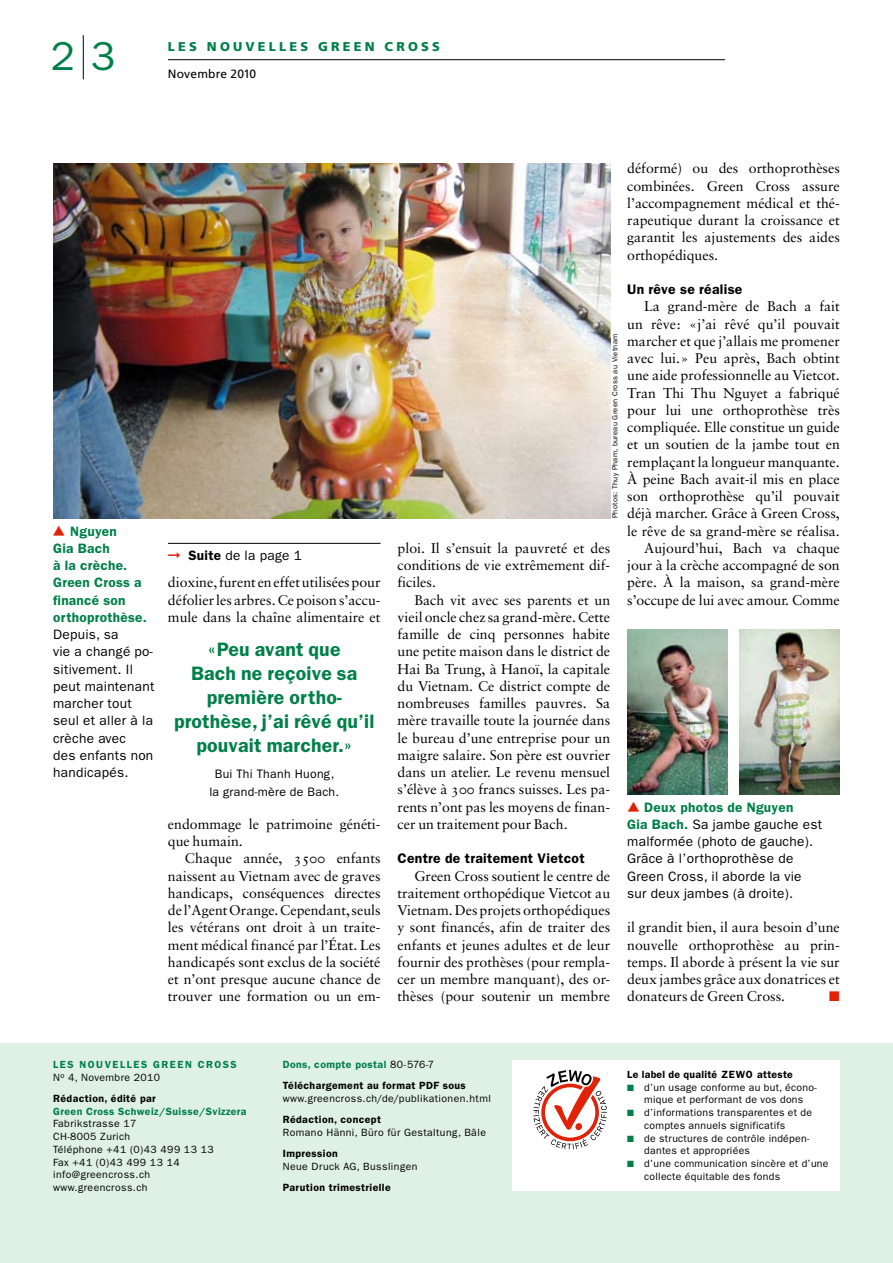
<style>
.page{position:relative;width:893px;height:1263px;background:#fff}
.page>*{position:absolute;margin:0;border:0;box-sizing:border-box;transform-origin:0 0}
.t1{font:40.5px "ITC Franklin Gothic Std";color:#008049}
.t2{font:600 19.5px/24px "ITC Franklin Gothic Std";letter-spacing:.01em;color:#008049;text-align:center}
.t3{font:14.1px/17.2px "Sabon";color:#000;text-align:justify}
.t4{font:600 13.95px "ITC Franklin Gothic Std";letter-spacing:.02em;color:#000}
.t5{font:13.95px "Zapf Dingbats ITC";color:#e02308}
.t6{font:13.65px/17.2px "ITC Franklin Gothic Std";letter-spacing:.02em;color:#000}
.t7{font:600 13.65px/17.2px "ITC Franklin Gothic Std";letter-spacing:.02em;color:#008049}
.t8{font:900 12.75px "Frutiger";letter-spacing:.25em;color:#008049}
.t9{font:12.3px/17.2px "ITC Franklin Gothic Std";letter-spacing:.025em;color:#000;text-align:center}
.t10{font:12px "Frutiger";letter-spacing:.015em;color:#000}
.t11{font:10.5px/12.8px "ITC Franklin Gothic Std";letter-spacing:.025em;color:#000}
.t12{font:600 10.5px/21.1px "ITC Franklin Gothic Std";letter-spacing:.04em;color:#000}
.t13{font:600 10.5px "ITC Franklin Gothic Std";letter-spacing:.04em;color:#008049}
.t14{font:600 10.35px "ITC Franklin Gothic Std";letter-spacing:.15em;color:#008049}
.t15{font:7.5px "ITC Franklin Gothic Std";letter-spacing:.04em;color:#000}
.s1{color:#e02308}
.s2{font-weight:600}
.s3{font-family:"Sabon Roman SC"}
.s4{font-weight:600;color:#008049}
.s5{font-weight:400}
.s6{color:#008049}
</style>
<div class="page">
<hr style="left:168px;top:543px;width:213px;height:1px;background:#000">
<div style="left:0;top:1043px;width:893px;height:220px;background:#dff0e4"></div>
<div style="left:512px;top:1060px;width:328px;height:131px;background:#fff"></div>
<svg style="left:533px;top:1070px;width:74px;height:79px"></svg>
<hr style="left:83px;top:35px;width:1px;height:44px;background:#000">
<hr style="left:168px;top:59px;width:557px;height:1px;background:#000">
<img style="left:53px;top:163px;width:557px;height:355px">
<img style="left:627px;top:629px;width:100px;height:165px">
<img style="left:740px;top:629px;width:100px;height:165px">
<h1 class="t1" style="left:51px;top:33px;width:66px">2 3</h1>
<p class="t8" style="left:168px;top:39px;width:186px">LES NOUVELLES GREEN</p>
<p class="t8" style="left:385px;top:39px;width:35px">CROSS</p>
<p class="t10" style="left:168px;top:67px;width:90px">Novembre 2010</p>
<p class="t7" style="left:53px;top:522px;width:95px;text-indent:17px">Nguyen<br>Gia Bach<br>à la crèche.<br>Green Cross a financé son orthoprothèse.</p>
<p class="t6" style="left:53px;top:626px;width:103px">Depuis, sa<br>vie a changé po&shy;sitivement. Il peut maintenant marcher tout seul et aller à la crèche avec<br>des enfants non handicapés.</p>
<p class="t6" style="left:168px;top:547px;width:136px"><span class="s1">➞</span> <span class="s2">Suite</span> de la page 1</p>
<p class="t3" style="left:168px;top:574px;width:214px">dioxine, furent en effet utilisées pour défolier les arbres. Ce poison s’accu&shy;mule dans la chaîne alimentaire et</p>
<h2 class="t2" style="left:174px;top:637px;width:202px">«Peu avant que<br>Bach ne reçoive sa première ortho&shy;prothèse, j’ai rêvé qu’il pouvait marcher.»</h2>
<p class="t9" style="left:209px;top:766px;width:131px">Bui Thi Thanh Huong, la grand-mère de Bach.</p>
<p class="t3" style="left:168px;top:815px;width:214px">endommage le patrimoine généti&shy;que humain.</p>
<p class="t3" style="left:168px;top:850px;width:214px;text-indent:17px">Chaque année, <span class="s3">3500</span> enfants naissent au Vietnam avec de graves handicaps, conséquences directes de l’Agent Orange. Cependant, seuls les vétérans ont droit à un traite&shy;ment médical financé par l’État. Les handicapés sont exclus de la société et n’ont presque aucune chance de trouver une formation ou un em-</p>
<p class="t15" style="left:611px;top:518px;width:186px;rotate:-90deg">Photos: Thuy Pham, bureau Green Cross au Vietnam</p>
<p class="t3" style="left:398px;top:539px;width:214px">ploi. Il s’ensuit la pauvreté et des conditions de vie extrêmement dif&shy;ficiles.</p>
<p class="t3" style="left:398px;top:591px;width:214px;text-indent:17px">Bach vit avec ses parents et un vieil oncle chez sa grand-mère. Cette famille de cinq personnes habite une petite maison dans le district de Hai Ba Trung, à Hanoï, la capitale du Vietnam. Ce district compte de nombreuses familles pauvres. Sa mère travaille toute la journée dans le bureau d’une entreprise pour un maigre salaire. Son père est ouvrier dans un atelier. Le revenu mensuel s’élève à <span class="s3">300</span> francs suisses. Les pa&shy;rents n’ont pas les moyens de finan&shy;cer un traitement pour Bach.</p>
<p class="t4" style="left:398px;top:850px;width:189px">Centre de traitement Vietcot</p>
<p class="t3" style="left:398px;top:867px;width:214px;text-indent:17px">Green Cross soutient le centre de traitement orthopédique Vietcot au Vietnam. Des projets orthopédiques y sont financés, afin de traiter des enfants et jeunes adultes et de leur fournir des prothèses (pour rempla&shy;cer un membre manquant), des or&shy;thèses (pour soutenir un membre</p>
<p class="t3" style="left:627px;top:160px;width:214px">déformé) ou des orthoprothèses combinées. Green Cross assure l’accompagnement médical et thé&shy;rapeutique durant la croissance et garantit les ajustements des aides orthopédiques.</p>
<p class="t4" style="left:627px;top:281px;width:117px">Un rêve se réalise</p>
<p class="t3" style="left:627px;top:298px;width:214px;text-align:right">La grand-mère de Bach a fait un rêve: «j’ai rêvé qu’il pouvait marcher et que j’allais me promener avec lui.» Peu après, Bach obtint une aide professionnelle au Vietcot.<br>Tran Thi Thu Nguyet a fabriqué pour lui une orthoprothèse très compliquée. Elle constitue un guide et un soutien de la jambe tout en remplaçant la longueur manquante.<br>À peine Bach avait-il mis en place son orthoprothèse qu’il pouvait déjà marcher. Grâce à Green Cross, le rêve de sa grand-mère se réalisa.<br>Aujourd’hui, Bach va chaque jour à la crèche accompagné de son père. À la maison, sa grand-mère s’occupe de lui avec amour. Comme</p>
<p class="t6" style="left:627px;top:798px;width:197px;text-indent:17px"><span class="s4">Deux photos de Nguyen<br>Gia Bach.</span> Sa jambe gauche est malformée (photo de gauche).<br>Grâce à l’orthoprothèse de<br>Green Cross, il aborde la vie sur deux jambes (à droite).</p>
<p class="t3" style="left:627px;top:919px;width:214px">il grandit bien, il aura besoin d’une nouvelle orthoprothèse au prin&shy;temps. Il aborde à présent la vie sur deux jambes grâce aux donatrices et donateurs de Green Cross.</p>
<p class="t5" style="left:829px;top:990px;width:12px">■</p>
<p class="t14" style="left:53px;top:1058px;width:125px">LES NOUVELLES Green</p>
<p class="t14" style="left:198px;top:1058px;width:25px">Cross</p>
<p class="t12" style="left:53px;top:1066px;width:109px"><span class="s5">N</span><sup>o</sup> <span class="s5">4, Novembre 2010<br></span>Rédaction, édité par</p>
<p class="t13" style="left:53px;top:1105px;width:195px">Green Cross Schweiz/Suisse/Svizzera</p>
<p class="t11" style="left:53px;top:1117px;width:162px">Fabrikstrasse 17<br>CH-8005 Zurich<br>Téléphone +41 (0)43 499 13 13<br>Fax +41 (0)43 499 13 14 info@greencross.ch www.greencross.ch</p>
<p class="t12" style="left:283px;top:1053px;width:185px"><span class="s6">Dons, compte postal</span> <span class="s5">80-576-7<br></span>Téléchargement au format PDF sous</p>
<p class="t11" style="left:283px;top:1092px;width:210px">www.greencross.ch/de/publikationen.html</p>
<p class="t12" style="left:283px;top:1109px;width:100px">Rédaction, concept</p>
<p class="t11" style="left:283px;top:1126px;width:205px">Romano Hänni, Büro für Gestaltung, Bâle</p>
<p class="t12" style="left:283px;top:1143px;width:57px">Impression</p>
<p class="t11" style="left:283px;top:1160px;width:136px">Neue Druck AG, Busslingen</p>
<p class="t12" style="left:283px;top:1177px;width:109px">Parution trimestrielle</p>
<p class="t12" style="left:627px;top:1063px;width:167px">Le label de qualité ZEWO atteste</p>
<p class="t11" style="left:627px;top:1081px;width:191px;text-align:center"><span class="s6">■</span> d’un usage conforme au but, écono&shy;mique et performant de vos dons</p>
<p class="t11" style="left:644px;top:1106px;width:169px;text-indent:-17px"><span class="s6">■</span> d’informations transparentes et de comptes annuels significatifs</p>
<p class="t11" style="left:644px;top:1132px;width:167px;text-indent:-17px"><span class="s6">■</span> de structures de contrôle indépen&shy;dantes et appropriées</p>
<p class="t11" style="left:644px;top:1157px;width:186px;text-indent:-17px"><span class="s6">■</span> d’une communication sincère et d’une collecte équitable des fonds</p>
</div>
